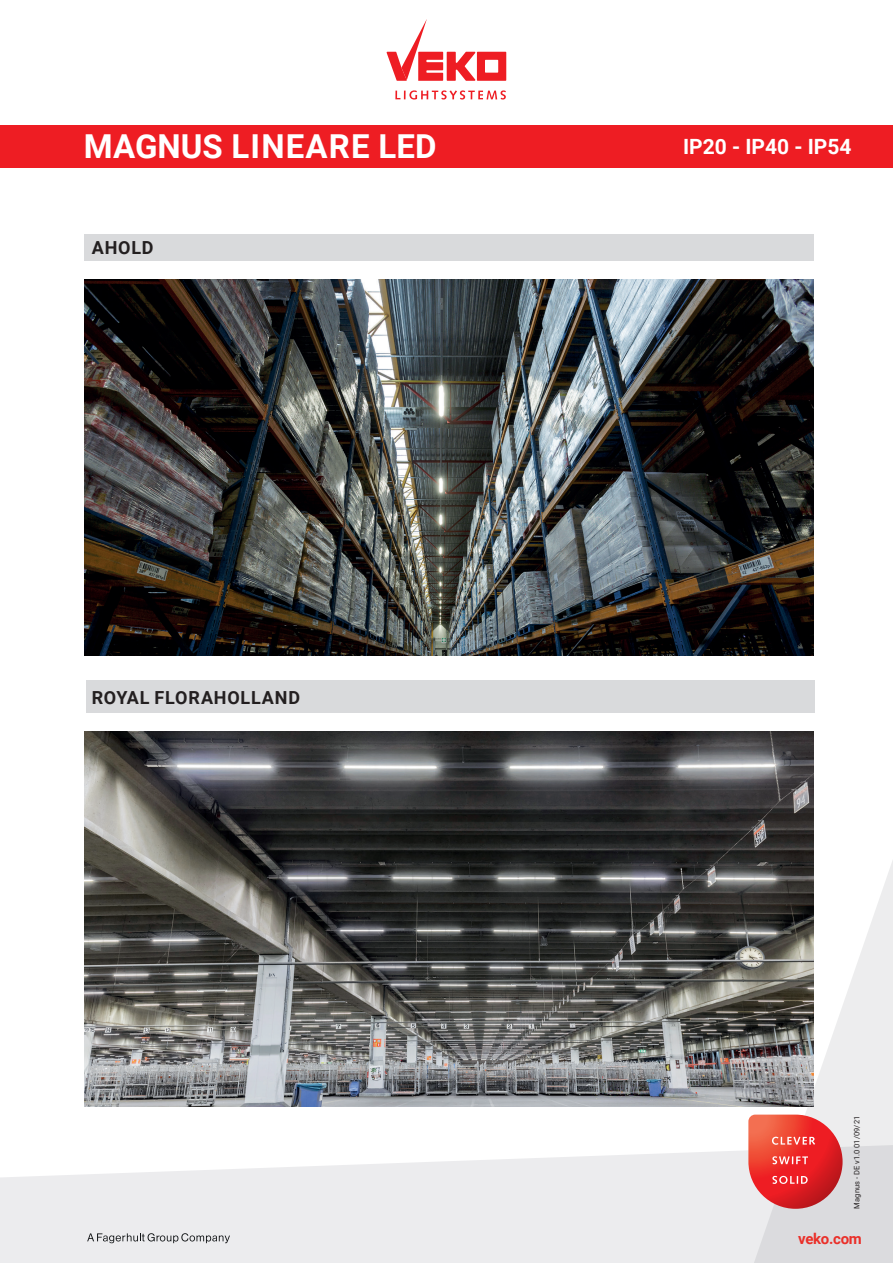
<style>
.page{position:relative;width:893px;height:1263px;background:#fff}
.page>*{position:absolute;margin:0;border:0;box-sizing:border-box;transform-origin:0 0}
.t1{font:700 33px "Roboto";letter-spacing:.01em;color:#fff}
.t2{font:700 21px "Roboto";color:#fff}
.t3{font:700 18px "Roboto";letter-spacing:.04em;color:#231f20}
.t4{font:700 15px "Roboto";letter-spacing:-.02em;color:#ea2f29}
.t5{font:7.5px "Roboto";letter-spacing:.025em;color:#231f20}
</style>
<div class="page">
<svg style="left:0;top:1150px;width:748px;height:113px;background:#eeeef0"></svg>
<svg style="left:748px;top:822px;width:145px;height:441px"></svg>
<svg style="left:395px;top:90px;width:111px;height:10px"></svg>
<svg style="left:386px;top:19px;width:120px;height:62px"></svg>
<svg style="left:748px;top:1114px;width:94px;height:95px;background:#e75552"></svg>
<svg style="left:87px;top:1233px;width:143px;height:10px"></svg>
<div style="left:0;top:125px;width:893px;height:43px;background:#ee1d23"></div>
<img style="left:84px;top:280px;width:729px;height:375px">
<img style="left:85px;top:731px;width:728px;height:376px">
<div style="left:86px;top:680px;width:728px;height:33px;background:#d9dadc"></div>
<div style="left:84px;top:234px;width:729px;height:26px;background:#d9dadc"></div>
<h1 class="t1" style="left:84px;top:123px;width:354px">MAGNUS LINEARE LED</h1>
<p class="t3" style="left:92px;top:235px;width:63px">AHOLD</p>
<p class="t3" style="left:92px;top:684px;width:210px">ROYAL FLORAHOLLAND</p>
<p class="t2" style="left:683px;top:132px;width:170px">IP20 - IP40 - IP54</p>
<p class="t5" style="left:851px;top:1209px;width:94px;rotate:-90deg">Magnus - DE v1.0 01/09/21</p>
<p class="t4" style="left:798px;top:1228px;width:65px">veko.com</p>
</div>
